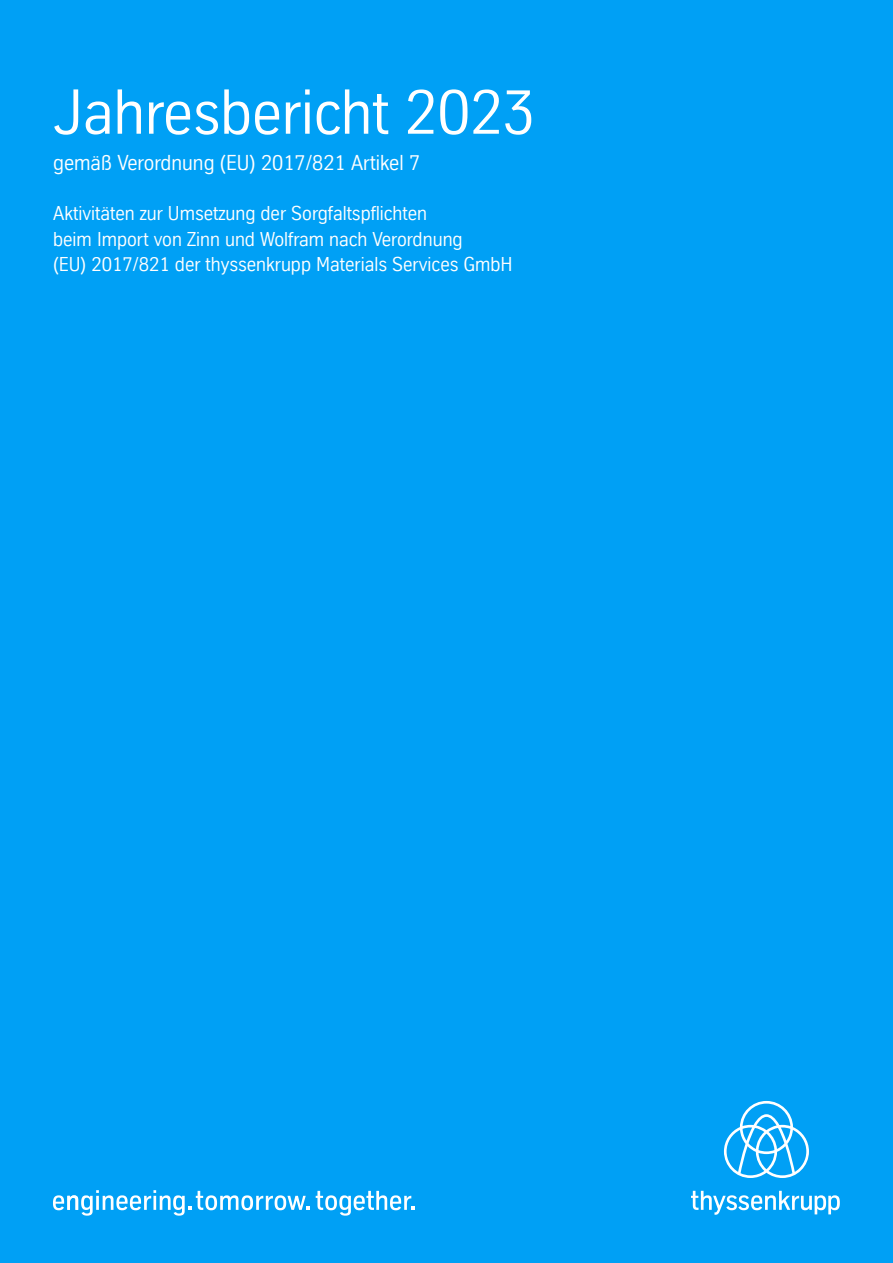
<style>
.page{position:relative;width:893px;height:1263px;background:#00a0f5}
.page>*{position:absolute;margin:0;border:0;box-sizing:border-box;transform-origin:0 0}
.t1{font:61.5px "TK Type";color:#fff}
.t2{font:21px "TK Type";color:#fff}
.t3{font:19.5px/25.5px "TK Type";color:#fff}
</style>
<div class="page">
<svg style="left:724px;top:1101px;width:85px;height:77px"></svg>
<svg style="left:691px;top:1191px;width:149px;height:24px"></svg>
<svg style="left:316px;top:1191px;width:98px;height:25px"></svg>
<svg style="left:53px;top:1190px;width:256px;height:26px"></svg>
<h1 class="t1" style="left:53px;top:78px;width:484px">Jahresbericht 2023</h1>
<p class="t2" style="left:53px;top:151px;width:369px">gemäß Verordnung (EU) 2017/821 Artikel 7</p>
<p class="t3" style="left:53px;top:201px;width:461px">Aktivitäten zur Umsetzung der Sorgfaltspflichten<br>beim Import von Zinn und Wolfram nach Verordnung<br>(EU) 2017/821 der thyssenkrupp Materials Services GmbH</p>
</div>
